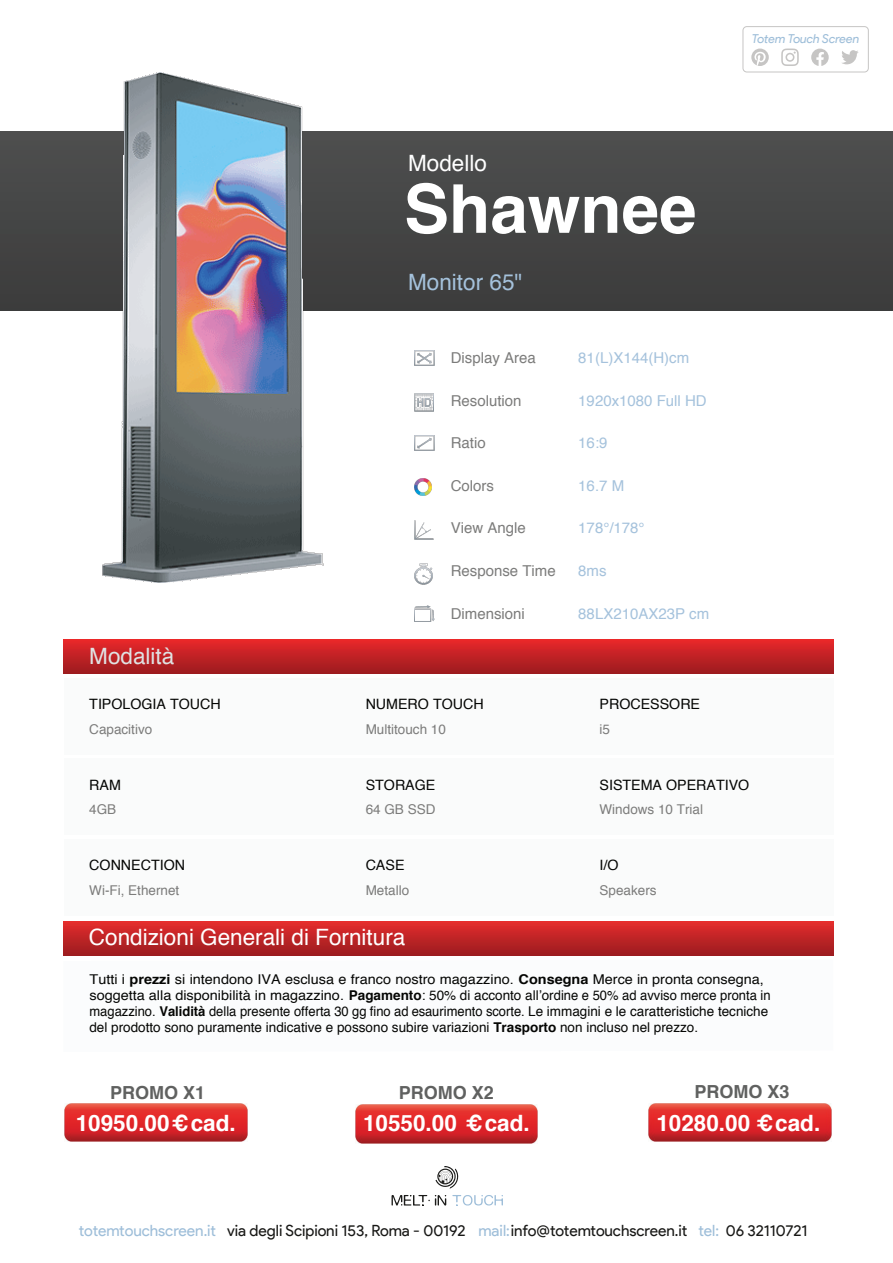
<style>
.page{position:relative;width:893px;height:1263px;background:#fff}
.page>*{position:absolute;margin:0;border:0;box-sizing:border-box;transform-origin:0 0}
.t1{font:700 67.5px "Helvetica";color:#fff}
.t2{font:700 22.5px "Helvetica";color:#fff}
.t3{font:22.5px "Helvetica";color:#fff}
.t4{font:22.5px "Helvetica";color:#a5c2dc}
.t5{font:22.5px "Helvetica";color:#e0e2e3}
.t6{font:700 18px "Helvetica";color:#606160}
.t7{font:15.6px "Product Sans";letter-spacing:-.005em;color:#181816}
.t8{font:15px "Helvetica";color:#a5c2dc}
.t9{font:15px "Helvetica";color:#7c7c7b}
.t10{font:14.25px "Helvetica";color:#040503}
.t11{font:13.5px/16.2px "Helvetica";color:#050604;scale:1.07 1}
.t12{font:13.5px "Helvetica";color:#7c7c7b}
.t13{font:italic 12.3px "Product Sans";letter-spacing:-.005em;color:#9ebed9}
.s1{font-weight:700}
.s2{color:#9ebed9}
</style>
<div class="page">
<div style="left:0;top:132px;width:893px;height:178px;background:#444545"></div>
<img style="left:85px;top:72px;width:255px;height:511px">
<img style="left:415px;top:351px;width:19px;height:14px">
<img style="left:415px;top:436px;width:19px;height:14px">
<img style="left:415px;top:478px;width:17px;height:17px">
<img style="left:415px;top:521px;width:19px;height:18px">
<img style="left:415px;top:563px;width:17px;height:22px">
<img style="left:415px;top:606px;width:19px;height:15px">
<img style="left:415px;top:393px;width:19px;height:19px">
<div style="left:64px;top:640px;width:769px;height:34px;background:linear-gradient(to bottom,#e7272a,#9c1c1f)"></div>
<div style="left:64px;top:678px;width:769px;height:76px;background:#fafbfb"></div>
<div style="left:64px;top:759px;width:769px;height:76px;background:#fafbfb"></div>
<div style="left:64px;top:839px;width:769px;height:77px;background:#fafbfb"></div>
<div style="left:63px;top:921px;width:770px;height:34px;background:linear-gradient(to bottom,#e52d2d,#9e1c20)"></div>
<img style="left:649px;top:1103px;width:182px;height:39px">
<img style="left:355px;top:1105px;width:183px;height:38px">
<img style="left:65px;top:1103px;width:182px;height:39px">
<svg style="left:392px;top:1195px;width:54px;height:11px"></svg>
<svg style="left:452px;top:1195px;width:51px;height:11px"></svg>
<svg style="left:435px;top:1166px;width:24px;height:23px"></svg>
<svg style="left:811px;top:49px;width:18px;height:17px"></svg>
<svg style="left:751px;top:49px;width:18px;height:17px"></svg>
<svg style="left:781px;top:49px;width:18px;height:17px"></svg>
<svg style="left:842px;top:50px;width:17px;height:14px"></svg>
<div style="left:743px;top:26px;width:125px;height:46px;border:1px solid #c6c5c4;border-radius:4px"></div>
<p class="t13" style="left:752px;top:31px;width:109px">Totem Touch Screen</p>
<h2 class="t3" style="left:408px;top:146px;width:80px">Modello</h2>
<h1 class="t1" style="left:404px;top:155px;width:294px">Shawnee</h1>
<h2 class="t4" style="left:408px;top:265px;width:116px">Monitor 65"</h2>
<p class="t9" style="left:451px;top:347px;width:87px">Display Area</p>
<p class="t9" style="left:451px;top:389px;width:72px">Resolution</p>
<p class="t9" style="left:451px;top:432px;width:37px">Ratio</p>
<p class="t9" style="left:451px;top:474px;width:45px">Colors</p>
<p class="t9" style="left:451px;top:517px;width:77px">View Angle</p>
<p class="t9" style="left:451px;top:559px;width:107px">Response Time</p>
<p class="t9" style="left:451px;top:602px;width:76px">Dimensioni</p>
<p class="t8" style="left:578px;top:347px;width:112px">81(L)X144(H)cm</p>
<p class="t8" style="left:578px;top:389px;width:130px">1920x1080 Full HD</p>
<p class="t8" style="left:578px;top:432px;width:31px">16:9</p>
<p class="t8" style="left:578px;top:474px;width:47px">16.7 M</p>
<p class="t8" style="left:578px;top:517px;width:68px">178°/178°</p>
<p class="t8" style="left:578px;top:559px;width:30px">8ms</p>
<p class="t8" style="left:578px;top:602px;width:132px">88LX210AX23P cm</p>
<h2 class="t5" style="left:89px;top:638px;width:87px">Modalità</h2>
<p class="t10" style="left:89px;top:693px;width:133px">TIPOLOGIA TOUCH</p>
<p class="t10" style="left:366px;top:693px;width:119px">NUMERO TOUCH</p>
<p class="t10" style="left:600px;top:693px;width:102px">PROCESSORE</p>
<p class="t12" style="left:89px;top:718px;width:65px">Capacitivo</p>
<p class="t12" style="left:366px;top:718px;width:82px">Multitouch 10</p>
<p class="t12" style="left:600px;top:718px;width:12px">i5</p>
<p class="t10" style="left:89px;top:774px;width:33px">RAM</p>
<p class="t10" style="left:366px;top:774px;width:71px">STORAGE</p>
<p class="t12" style="left:89px;top:799px;width:29px">4GB</p>
<p class="t12" style="left:366px;top:799px;width:71px">64 GB SSD</p>
<p class="t10" style="left:89px;top:854px;width:97px">CONNECTION</p>
<p class="t10" style="left:366px;top:854px;width:40px">CASE</p>
<p class="t12" style="left:89px;top:880px;width:92px">Wi-Fi, Ethernet</p>
<p class="t12" style="left:366px;top:880px;width:45px">Metallo</p>
<p class="t10" style="left:600px;top:774px;width:151px">SISTEMA OPERATIVO</p>
<p class="t12" style="left:600px;top:799px;width:105px">Windows 10 Trial</p>
<p class="t10" style="left:600px;top:854px;width:21px">I/O</p>
<p class="t12" style="left:600px;top:880px;width:59px">Speakers</p>
<h2 class="t3" style="left:89px;top:920px;width:318px">Condizioni Generali di Fornitura</h2>
<p class="t11" style="left:89px;top:971px;width:638px">Tutti i <span class="s1">prezzi</span> si intendono IVA esclusa e franco nostro magazzino. <span class="s1">Consegna</span> Merce in pronta consegna, soggetta alla disponibilità in magazzino. <span class="s1">Pagamento</span>: 50% di acconto all’ordine e 50% ad avviso merce pronta in magazzino. <span class="s1">Validità</span> della presente offerta 30 gg fino ad esaurimento scorte. Le immagini e le caratteristiche tecniche del prodotto sono puramente indicative e possono subire variazioni <span class="s1">Trasporto</span> non incluso nel prezzo.</p>
<h3 class="t6" style="left:110px;top:1078px;width:97px">PROMO X1</h3>
<h2 class="t2" style="left:76px;top:1105px;width:161px">10950.00€ cad.</h2>
<h3 class="t6" style="left:399px;top:1078px;width:97px">PROMO X2</h3>
<h2 class="t2" style="left:363px;top:1105px;width:168px">10550.00 € cad.</h2>
<h3 class="t6" style="left:695px;top:1077px;width:97px">PROMO X3</h3>
<h2 class="t2" style="left:656px;top:1104px;width:165px">10280.00 € cad.</h2>
<p class="t7" style="left:79px;top:1222px;width:730px"><span class="s2">totemtouchscreen.it</span> via degli Scipioni 153, Roma - 00192 <span class="s2">mail:</span>info@totemtouchscreen.it <span class="s2">tel:</span> 06 32110721</p>
</div>
